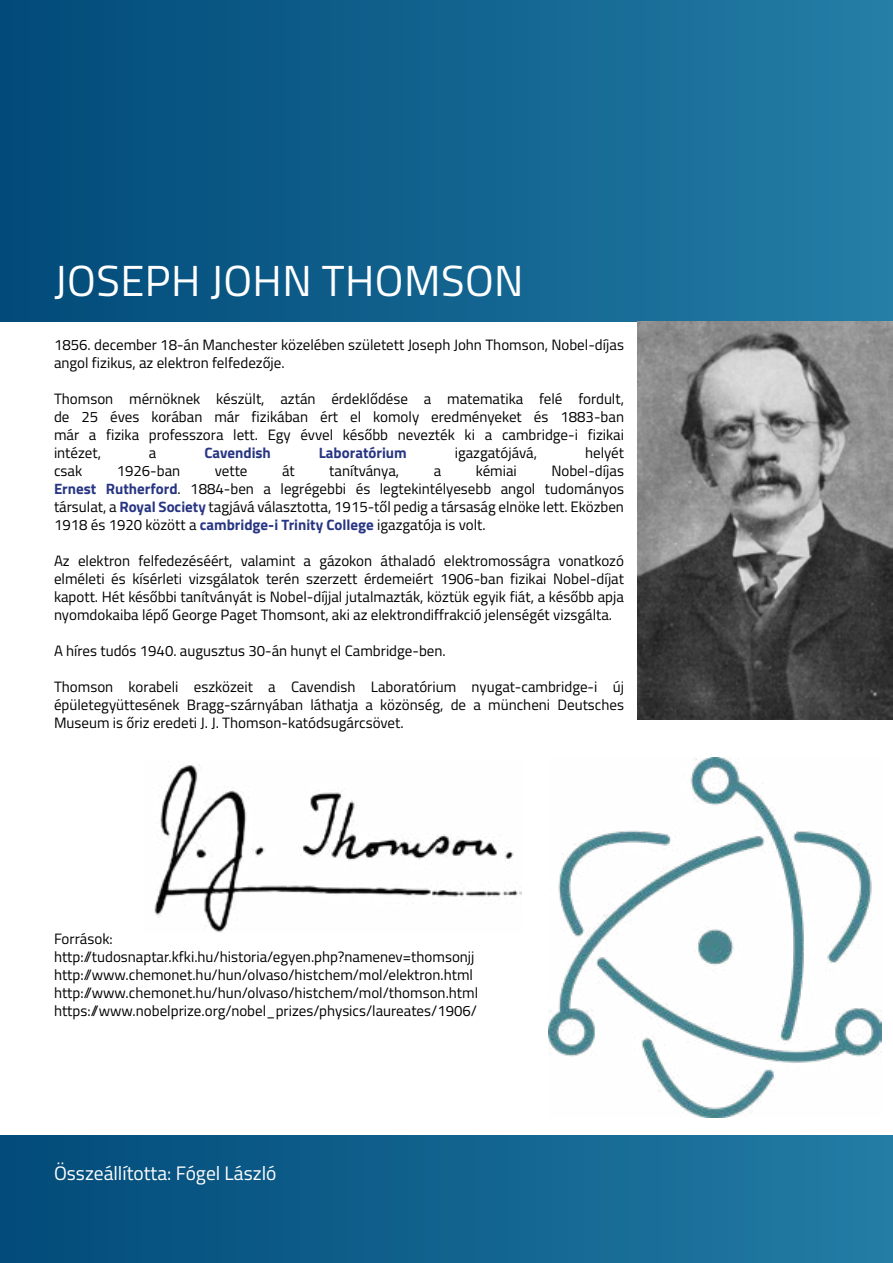
<style>
.page{position:relative;width:893px;height:1263px;background:#fff}
.page>*{position:absolute;margin:0;border:0;box-sizing:border-box;transform-origin:0 0}
.t1{font:43.5px "Titillium";letter-spacing:.01em;color:#fff}
.t2{font:19.5px "Titillium";color:#fff}
.t3{font:15px/18px "Titillium";color:#000;text-align:justify}
.t4{font:700 15px "Titillium";color:#283583}
.s1{font-weight:700;color:#283583}
</style>
<div class="page">
<div style="left:0;top:1136px;width:893px;height:127px;background:linear-gradient(to right,#014a79,#237ca4)"></div>
<div style="left:0;top:0;width:893px;height:321px;background:linear-gradient(to right,#014979,#247ea6)"></div>
<img style="left:638px;top:321px;width:255px;height:399px">
<img style="left:154px;top:764px;width:368px;height:168px">
<img style="left:549px;top:757px;width:332px;height:361px">
<h1 class="t1" style="left:54px;top:249px;width:471px">JOSEPH JOHN THOMSON</h1>
<p class="t3" style="left:54px;top:335px;width:572px">1856. december 18-án Manchester közelében született Joseph John Thomson, Nobel-díjas angol fizikus, az elektron felfedezője.</p>
<p class="t3" style="left:54px;top:389px;width:572px">Thomson mérnöknek készült, aztán érdeklődése a matematika felé fordult, de 25 éves korában már fizikában ért el komoly eredményeket és 1883-ban már a fizika professzora lett. Egy évvel később nevezték ki a cambridge-i fizikai intézet,</p>
<p class="t3" style="left:149px;top:443px;width:9px">a</p>
<p class="t4" style="left:204px;top:442px;width:68px">Cavendish</p>
<p class="t4" style="left:319px;top:442px;width:89px">Laboratórium</p>
<p class="t3" style="left:455px;top:443px;width:84px">igazgatójává,</p>
<p class="t3" style="left:585px;top:443px;width:40px">helyét</p>
<p class="t3" style="left:54px;top:461px;width:571px;text-indent:497px">Nobel-díjas <span class="s1">Ernest Rutherford</span>. 1884-ben a legrégebbi és legtekintélyesebb angol tudományos társulat, a <span class="s1">Royal Society</span> tagjává választotta, 1915-től pedig a társaság elnöke lett. Eközben 1918 és 1920 között a <span class="s1">cambridge-i Trinity College</span> igazgatója is volt.</p>
<p class="t3" style="left:54px;top:551px;width:572px">Az elektron felfedezéséért, valamint a gázokon áthaladó elektromosságra vonatkozó elméleti és kísérleti vizsgálatok terén szerzett érdemeiért 1906-ban fizikai Nobel-díjat kapott. Hét későbbi tanítványát is Nobel-díjjal jutalmazták, köztük egyik fiát, a később apja nyomdokaiba lépő George Paget Thomsont, aki az elektrondiffrakció jelenségét vizsgálta.</p>
<p class="t3" style="left:54px;top:641px;width:393px">A híres tudós 1940. augusztus 30-án hunyt el Cambridge-ben.</p>
<p class="t3" style="left:54px;top:677px;width:572px">Thomson korabeli eszközeit a Cavendish Laboratórium nyugat-cambridge-i új épületegyüttesének Bragg-szárnyában láthatja a közönség, de a müncheni Deutsches Museum is őriz eredeti J. J. Thomson-katódsugárcsövet.</p>
<p class="t3" style="left:54px;top:461px;width:30px">csak</p>
<p class="t3" style="left:117px;top:461px;width:65px">1926-ban</p>
<p class="t3" style="left:215px;top:461px;width:34px">vette</p>
<p class="t3" style="left:282px;top:461px;width:14px">át</p>
<p class="t3" style="left:329px;top:461px;width:71px">tanítványa,</p>
<p class="t3" style="left:434px;top:461px;width:9px">a</p>
<p class="t3" style="left:476px;top:461px;width:43px">kémiai</p>
<p class="t3" style="left:54px;top:929px;width:426px;text-align:left">Források: http://tudosnaptar.kfki.hu/historia/egyen.php?namenev=thomsonjj http://www.chemonet.hu/hun/olvaso/histchem/mol/elektron.html http://www.chemonet.hu/hun/olvaso/histchem/mol/thomson.html https://www.nobelprize.org/nobel_prizes/physics/laureates/1906/</p>
<h2 class="t2" style="left:54px;top:1159px;width:224px">Összeállította: Fógel László</h2>
</div>
